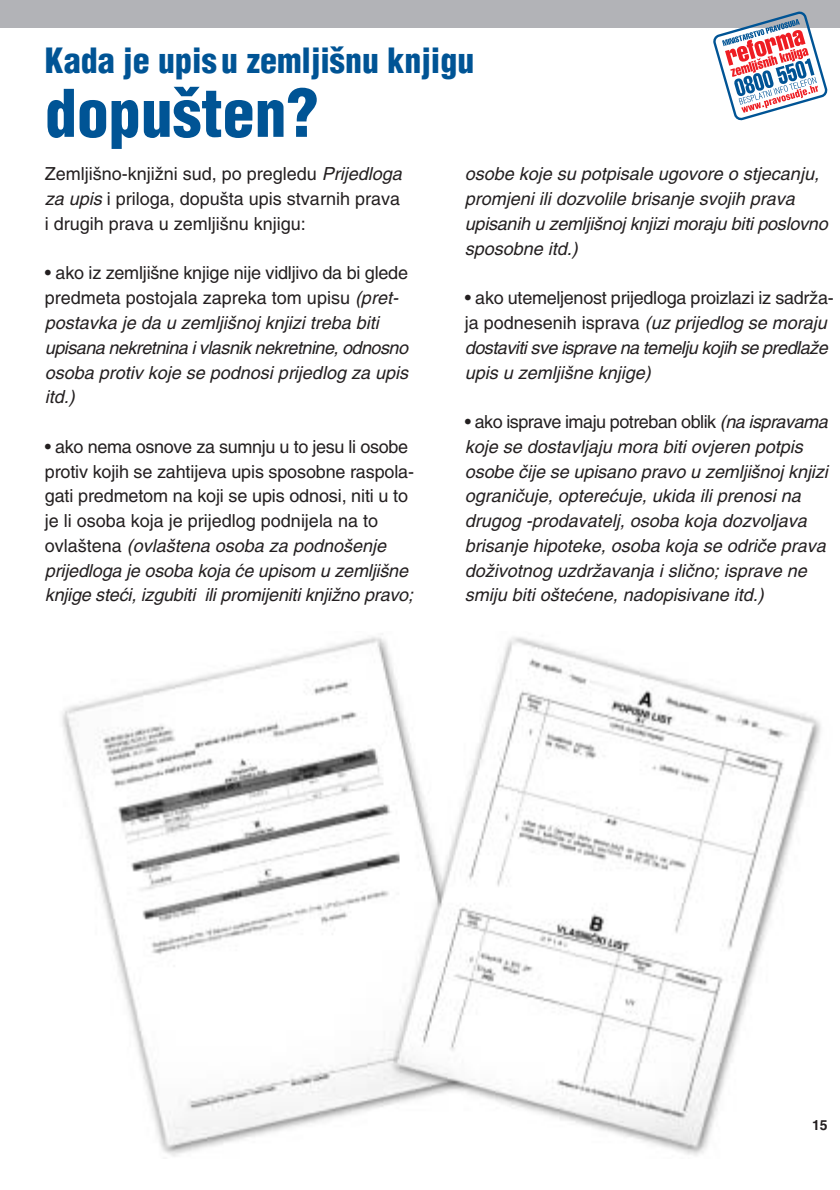
<style>
.page{position:relative;width:840px;height:1190px;background:#fff}
.page>*{position:absolute;margin:0;border:0;box-sizing:border-box;transform-origin:0 0}
.t1{font:900 condensed 64px "Helvetica";color:#005495}
.t2{font:900 condensed 34px "Helvetica";color:#005495}
.t3{font:italic 18px/24.8px "Helvetica";color:#231f20}
.t4{font:18px/24.8px "Helvetica";letter-spacing:-.005em;color:#231f20;text-align:justify}
.t5{font:italic 18px/24.8px "Helvetica";letter-spacing:-.025em;color:#231f20}
.t6{font:700 14px "Helvetica";color:#231f20}
.s1{font-style:italic}
.s2{font-style:normal}
</style>
<div class="page">
<img style="left:62px;top:637px;width:759px;height:520px">
<div style="left:0;top:0;width:839px;height:28px;background:#b2b3b7"></div>
<svg style="left:713px;top:11px;width:115px;height:110px"></svg>
<h2 class="t2" style="left:45px;top:49px;width:431px">Kada je upis u zemljiπnu knjigu</h2>
<h1 class="t1" style="left:45px;top:91px;width:275px">dopuπten?</h1>
<p class="t4" style="left:45px;top:164px;width:359px">Zemljišno-knjižni sud, po pregledu <span class="s1">Prijedloga za upis</span> i priloga, dopušta upis stvarnih prava i drugih prava u zemljišnu knjigu:</p>
<p class="t3" style="left:45px;top:263px;width:365px"><span class="s2">• ako iz zemljišne knjige nije vidljivo da bi glede predmeta postojala zapreka tom upisu</span> (pret&shy;postavka je da u zemljišnoj knjizi treba biti upisana nekretnina i vlasnik nekretnine, odnosno osoba protiv koje se podnosi prijedlog za upis itd.)</p>
<p class="t4" style="left:45px;top:436px;width:371px;text-align:left">• ako nema osnove za sumnju u to jesu li osobe protiv kojih se zahtijeva upis sposobne raspola&shy;gati predmetom na koji se upis odnosi, niti u to je li osoba koja je prijedlog podnijela na to ovlaštena <span class="s1">(ovlaštena osoba za podnošenje prijedloga je osoba koja će upisom u zemljišne knjige steći, izgubiti ili promijeniti knjižno pravo;</span></p>
<p class="t3" style="left:465px;top:164px;width:364px">osobe koje su potpisale ugovore o stjecanju, promjeni ili dozvolile brisanje svojih prava upisanih u zemljišnoj knjizi moraju biti poslovno sposobne itd.)</p>
<p class="t5" style="left:465px;top:287px;width:370px"><span class="s2">• ako utemeljenost prijedloga proizlazi iz sadrža&shy;ja podnesenih isprava</span> (uz prijedlog se moraju dostaviti sve isprave na temelju kojih se predlaže upis u zemljišne knjige)</p>
<p class="t3" style="left:465px;top:411px;width:364px"><span class="s2">• ako isprave imaju potreban oblik</span> (na ispravama koje se dostavljaju mora biti ovjeren potpis osobe čije se upisano pravo u zemljišnoj knjizi ograničuje, opterećuje, ukida ili prenosi na drugog -prodavatelj, osoba koja dozvoljava brisanje hipoteke, osoba koja se odriče prava doživotnog uzdržavanja i slično; isprave ne smiju biti oštećene, nadopisivane itd.)</p>
<p class="t6" style="left:812px;top:1120px;width:17px">15</p>
</div>
